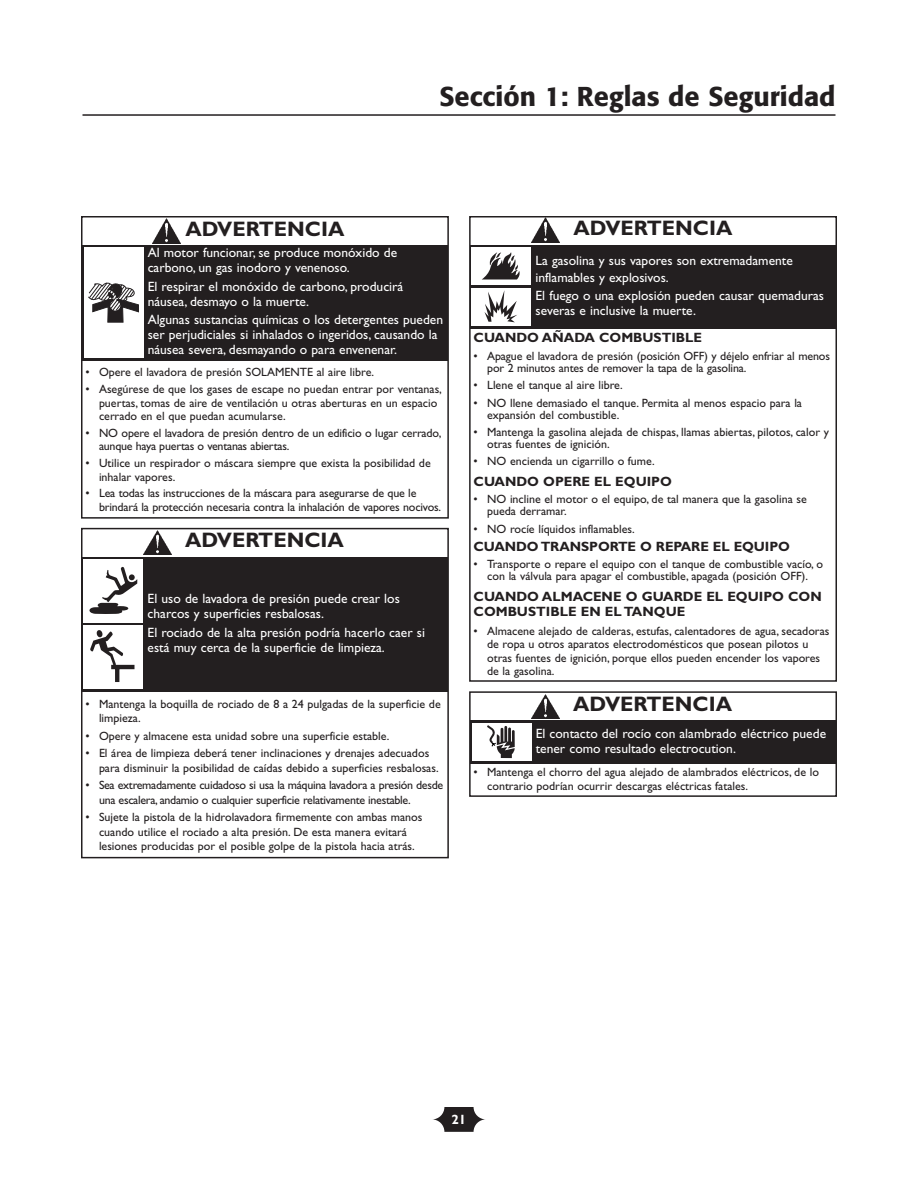
<style>
.page{position:relative;width:918px;height:1188px;background:#fff}
.page>*{position:absolute;margin:0;border:0;box-sizing:border-box;transform-origin:0 0}
.t1{font:500 27px "Formata";color:#231f20}
.t2{font:700 21px "Gill Sans";color:#231f20}
.t3{font:13.5px/15px "Gill Sans";color:#fff}
.t4{font:700 13.5px/15px "Gill Sans";color:#231f20}
.t5{font:700 13.5px "Gill Sans";color:#fff}
.t6{font:12px/13.5px "Gill Sans";color:#231f20}
.t7{font:12px/14.4px "Gill Sans";letter-spacing:-.025em;color:#231f20}
</style>
<div class="page">
<svg style="left:432px;top:1107px;width:54px;height:25px"></svg>
<hr style="left:82px;top:114px;width:754px;height:2px;background:#231f20">
<div style="left:81px;top:528px;width:368px;height:330px;border:2px solid #231f20"></div>
<div style="left:82px;top:557px;width:366px;height:135px;background:#231f20"></div>
<img style="left:143px;top:530px;width:28px;height:25px">
<div style="left:84px;top:559px;width:59px;height:64px;background:#fff"></div>
<svg style="left:89px;top:567px;width:48px;height:47px"></svg>
<div style="left:84px;top:625px;width:59px;height:64px;background:#fff"></div>
<svg style="left:90px;top:630px;width:34px;height:35px"></svg>
<hr style="left:115px;top:667px;width:4px;height:15px;background:#231f20">
<hr style="left:111px;top:665px;width:24px;height:4px;background:#231f20">
<div style="left:469px;top:691px;width:368px;height:106px;border:2px solid #231f20"></div>
<div style="left:470px;top:720px;width:366px;height:44px;background:#231f20"></div>
<img style="left:531px;top:694px;width:28px;height:25px">
<div style="left:472px;top:723px;width:59px;height:38px;background:#fff"></div>
<svg style="left:487px;top:725px;width:28px;height:33px"></svg>
<div style="left:469px;top:216px;width:368px;height:466px;border:2px solid #231f20"></div>
<div style="left:470px;top:245px;width:366px;height:84px;background:#231f20"></div>
<img style="left:531px;top:218px;width:28px;height:24px">
<div style="left:472px;top:248px;width:59px;height:37px;background:#fff"></div>
<svg style="left:482px;top:252px;width:38px;height:28px"></svg>
<div style="left:472px;top:288px;width:59px;height:38px;background:#fff"></div>
<svg style="left:485px;top:290px;width:32px;height:32px"></svg>
<div style="left:81px;top:216px;width:368px;height:303px;border:2px solid #231f20"></div>
<div style="left:82px;top:245px;width:366px;height:116px;background:#231f20"></div>
<img style="left:152px;top:218px;width:28px;height:25px">
<div style="left:84px;top:247px;width:59px;height:111px;background:#fff"></div>
<svg style="left:88px;top:283px;width:51px;height:39px"></svg>
<h2 class="t2" style="left:186px;top:221px;width:160px">ADVERTENCIA</h2>
<h1 class="t1" style="left:439px;top:84px;width:398px">Sección 1: Reglas de Seguridad</h1>
<h2 class="t2" style="left:574px;top:221px;width:160px">ADVERTENCIA</h2>
<p class="t3" style="left:148px;top:247px;width:251px">Al motor funcionar, se produce monóxido de carbono, un gas inodoro y venenoso.</p>
<p class="t3" style="left:148px;top:280px;width:257px">El respirar el monóxido de carbono, producirá náusea, desmayo o la muerte.</p>
<p class="t3" style="left:148px;top:313px;width:297px">Algunas sustancias químicas o los detergentes pueden ser perjudiciales si inhalados o ingeridos, causando la náusea severa, desmayando o para envenenar.</p>
<p class="t6" style="left:86px;top:367px;width:290px">• Opere el lavadora de presión SOLAMENTE al aire libre.</p>
<p class="t6" style="left:99px;top:384px;width:344px;text-indent:-14px">• Asegúrese de que los gases de escape no puedan entrar por ventanas, puertas, tomas de aire de ventilación u otras aberturas en un espacio cerrado en el que puedan acumularse.</p>
<p class="t6" style="left:99px;top:427px;width:344px;text-indent:-14px">• NO opere el lavadora de presión dentro de un edificio o lugar cerrado, aunque haya puertas o ventanas abiertas.</p>
<p class="t6" style="left:99px;top:458px;width:333px;text-indent:-14px">• Utilice un respirador o máscara siempre que exista la posibilidad de inhalar vapores.</p>
<p class="t6" style="left:99px;top:488px;width:344px;text-indent:-14px">• Lea todas las instrucciones de la máscara para asegurarse de que le brindará la protección necesaria contra la inhalación de vapores nocivos.</p>
<h2 class="t2" style="left:185px;top:533px;width:160px">ADVERTENCIA</h2>
<p class="t3" style="left:148px;top:593px;width:254px">El uso de lavadora de presión puede crear los charcos y superficies resbalosas.</p>
<p class="t3" style="left:148px;top:626px;width:279px">El rociado de la alta presión podría hacerlo caer si está muy cerca de la superficie de limpieza.</p>
<p class="t6" style="left:99px;top:698px;width:343px;line-height:14.4px;text-indent:-14px">• Mantenga la boquilla de rociado de 8 a 24 pulgadas de la superficie de limpieza.</p>
<p class="t6" style="left:86px;top:730px;width:306px">• Opere y almacene esta unidad sobre una superficie estable.</p>
<p class="t6" style="left:99px;top:747px;width:341px;line-height:14.4px;text-indent:-14px">• El área de limpieza deberá tener inclinaciones y drenajes adecuados para disminuir la posibilidad de caídas debido a superficies resbalosas.</p>
<p class="t7" style="left:99px;top:779px;width:346px;text-indent:-14px">• Sea extremadamente cuidadoso si usa la máquina lavadora a presión desde una escalera, andamio o cualquier superficie relativamente inestable.</p>
<p class="t6" style="left:86px;top:811px;width:338px;line-height:14.4px;text-align:center">• Sujete la pistola de la hidrolavadora firmemente con ambas manos cuando utilice el rociado a alta presión. De esta manera evitará lesiones producidas por el posible golpe de la pistola hacia atrás.</p>
<p class="t3" style="left:536px;top:254px;width:259px;line-height:16.5px">La gasolina y sus vapores son extremadamente inflamables y explosivos.</p>
<p class="t3" style="left:536px;top:289px;width:290px">El fuego o una explosión pueden causar quemaduras severas e inclusive la muerte.</p>
<p class="t4" style="left:474px;top:332px;width:230px">CUANDO AÑADA COMBUSTIBLE</p>
<p class="t6" style="left:487px;top:351px;width:344px;line-height:12px;text-indent:-14px">• Apague el lavadora de presión (posición OFF) y déjelo enfriar al menos por 2 minutos antes de remover la tapa de la gasolina.</p>
<p class="t6" style="left:474px;top:380px;width:151px">• Llene el tanque al aire libre.</p>
<p class="t6" style="left:487px;top:398px;width:316px;line-height:12px;text-indent:-14px">• NO llene demasiado el tanque. Permita al menos espacio para la expansión del combustible.</p>
<p class="t6" style="left:487px;top:427px;width:343px;line-height:12px;text-indent:-14px">• Mantenga la gasolina alejada de chispas, llamas abiertas, pilotos, calor y otras fuentes de ignición.</p>
<p class="t6" style="left:474px;top:456px;width:183px">• NO encienda un cigarrillo o fume.</p>
<p class="t4" style="left:474px;top:475px;width:200px">CUANDO OPERE EL EQUIPO</p>
<p class="t6" style="left:487px;top:494px;width:321px;line-height:12px;text-indent:-14px">• NO incline el motor o el equipo, de tal manera que la gasolina se pueda derramar.</p>
<p class="t6" style="left:474px;top:523px;width:163px">• NO rocíe líquidos inflamables.</p>
<p class="t4" style="left:474px;top:540px;width:318px">CUANDO TRANSPORTE O REPARE EL EQUIPO</p>
<p class="t6" style="left:474px;top:560px;width:351px;line-height:12px;text-align:center">• Transporte o repare el equipo con el tanque de combustible vacío, o con la válvula para apagar el combustible, apagada (posición OFF).</p>
<p class="t4" style="left:474px;top:590px;width:350px">CUANDO ALMACENE O GUARDE EL EQUIPO CON<br>COMBUSTIBLE EN EL TANQUE</p>
<p class="t6" style="left:487px;top:625px;width:344px;text-indent:-14px">• Almacene alejado de calderas, estufas, calentadores de agua, secadoras de ropa u otros aparatos electrodomésticos que posean pilotos u otras fuentes de ignición, porque ellos pueden encender los vapores de la gasolina.</p>
<h2 class="t2" style="left:573px;top:697px;width:160px">ADVERTENCIA</h2>
<p class="t3" style="left:536px;top:727px;width:292px">El contacto del rocío con alambrado eléctrico puede tener como resultado electrocution.</p>
<p class="t6" style="left:487px;top:767px;width:333px;text-indent:-14px">• Mantenga el chorro del agua alejado de alambrados eléctricos, de lo contrario podrían ocurrir descargas eléctricas fatales.</p>
<p class="t5" style="left:452px;top:1115px;width:16px">21</p>
</div>
